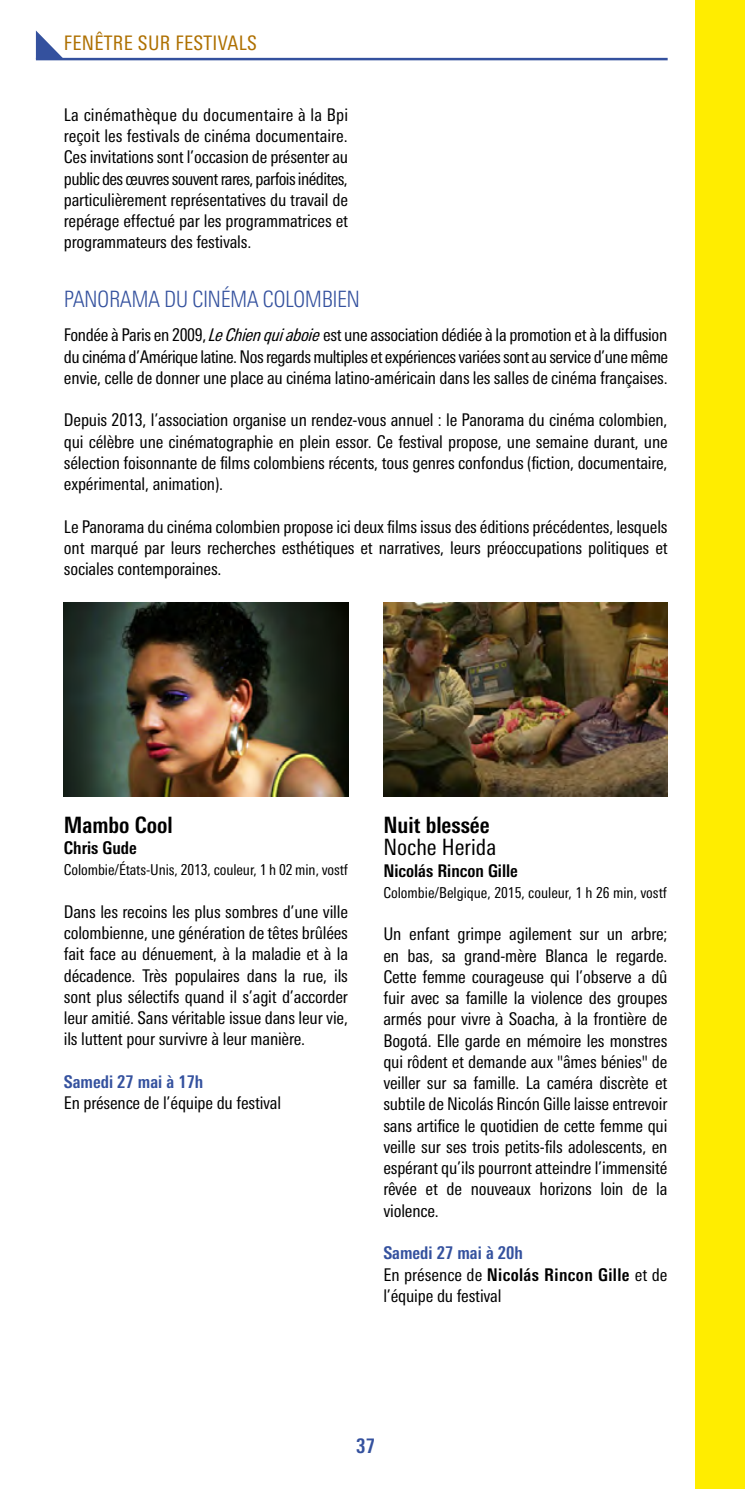
<style>
.page{position:relative;width:745px;height:1489px;background:#fff}
.page>*{position:absolute;margin:0;border:0;box-sizing:border-box;transform-origin:0 0}
.t1{font:300 condensed 22.5px "Univers Next Pro";letter-spacing:-.025em;color:#34519e}
.t2{font:700 condensed 22.5px "Univers Next Pro";color:#000}
.t3{font:condensed 22.5px "Univers Next Pro";color:#000}
.t4{font:condensed 20px "Univers Next Pro";letter-spacing:.015em;color:#ae7001}
.t5{font:700 condensed 20px "Univers Next Pro";color:#34519e}
.t6{font:condensed 17.5px/21.2px "Univers Next Pro";letter-spacing:-.01em;color:#000;text-align:justify}
.t7{font:700 condensed 17.5px "Univers Next Pro";color:#000}
.t8{font:700 condensed 17.5px "Univers Next Pro";color:#34519e}
.t9{font:condensed 15px "Univers Next Pro";letter-spacing:-.005em;color:#000}
.s1{font-style:italic}
.s2{font-weight:700;color:#34519e}
.s3{font-weight:700}
</style>
<div class="page">
<div style="left:694px;top:0;width:50px;height:1488px;background:#ffed00"></div>
<hr style="left:36px;top:58px;width:631px;height:2px;background:#34519e">
<svg style="left:36px;top:30px;width:28px;height:28px"></svg>
<img style="left:64px;top:602px;width:284px;height:194px">
<img style="left:383px;top:602px;width:284px;height:194px">
<p class="t4" style="left:64px;top:32px;width:194px">FENÊTRE SUR FESTIVALS</p>
<p class="t6" style="left:64px;top:104px;width:286px">La cinémathèque du documentaire à la Bpi reçoit les festivals de cinéma documentaire.<br>Ces invitations sont l’occasion de présenter au public des œuvres souvent rares, parfois inédites, particulièrement représentatives du travail de repérage effectué par les programmatrices et programmateurs des festivals.</p>
<p class="t1" style="left:64px;top:286px;width:297px">PANORAMA DU CINÉMA COLOMBIEN</p>
<p class="t6" style="left:64px;top:324px;width:605px">Fondée à Paris en 2009, <span class="s1">Le Chien qui aboie</span> est une association dédiée à la promotion et à la diffusion du cinéma d’Amérique latine. Nos regards multiples et expériences variées sont au service d’une même envie, celle de donner une place au cinéma latino-américain dans les salles de cinéma françaises.</p>
<p class="t6" style="left:64px;top:409px;width:605px">Depuis 2013, l’association organise un rendez-vous annuel : le Panorama du cinéma colombien, qui célèbre une cinématographie en plein essor. Ce festival propose, une semaine durant, une sélection foisonnante de films colombiens récents, tous genres confondus (fiction, documentaire, expérimental, animation).</p>
<p class="t6" style="left:64px;top:516px;width:604px">Le Panorama du cinéma colombien propose ici deux films issus des éditions précédentes, lesquels ont marqué par leurs recherches esthétiques et narratives, leurs préoccupations politiques et sociales contemporaines.</p>
<p class="t2" style="left:64px;top:811px;width:110px">Mambo Cool</p>
<p class="t7" style="left:64px;top:837px;width:74px">Chris Gude</p>
<p class="t9" style="left:64px;top:861px;width:285px">Colombie/États-Unis, 2013, couleur, 1 h 02 min, vostf</p>
<p class="t6" style="left:64px;top:900px;width:285px">Dans les recoins les plus sombres d’une ville colombienne, une génération de têtes brûlées fait face au dénuement, à la maladie et à la décadence. Très populaires dans la rue, ils sont plus sélectifs quand il s’agit d’accorder leur amitié. Sans véritable issue dans leur vie, ils luttent pour survivre à leur manière.</p>
<p class="t8" style="left:64px;top:1071px;width:141px">Samedi 27 mai à 17h</p>
<p class="t6" style="left:64px;top:1092px;width:219px">En présence de l’équipe du festival</p>
<p class="t2" style="left:383px;top:811px;width:108px">Nuit blessée</p>
<p class="t3" style="left:383px;top:834px;width:114px">Noche Herida</p>
<p class="t7" style="left:383px;top:860px;width:136px">Nicolás Rincon Gille</p>
<p class="t9" style="left:383px;top:883px;width:285px">Colombie/Belgique, 2015, couleur, 1 h 26 min, vostf</p>
<p class="t6" style="left:383px;top:923px;width:285px">Un enfant grimpe agilement sur un arbre; en bas, sa grand-mère Blanca le regarde.<br>Cette femme courageuse qui l’observe a dû fuir avec sa famille la violence des groupes armés pour vivre à Soacha, à la frontière de Bogotá. Elle garde en mémoire les monstres qui rôdent et demande aux "âmes bénies" de veiller sur sa famille. La caméra discrète et subtile de Nicolás Rincón Gille laisse entrevoir sans artifice le quotidien de cette femme qui veille sur ses trois petits-fils adolescents, en espérant qu’ils pourront atteindre l’immensité rêvée et de nouveaux horizons loin de la violence.</p>
<p class="t6" style="left:383px;top:1242px;width:285px;text-align:left"><span class="s2">Samedi 27 mai à 20h<br></span>En présence de <span class="s3">Nicolás Rincon Gille</span> et de l’équipe du festival</p>
<p class="t5" style="left:356px;top:1434px;width:20px">37</p>
</div>
